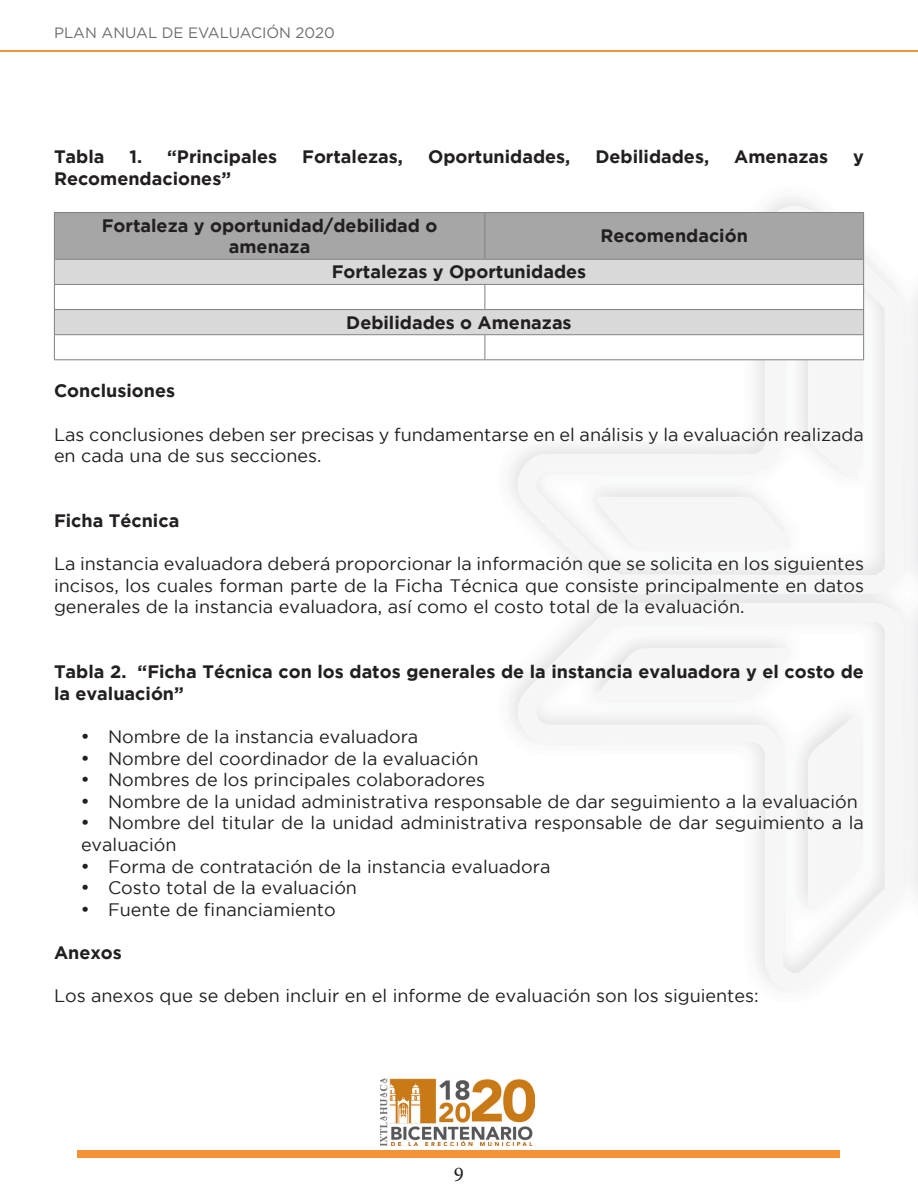
<style>
.page{position:relative;width:918px;height:1188px;background:#fff}
.page>*{position:absolute;margin:0;border:0;box-sizing:border-box;transform-origin:0 0}
.t1{font:21px "Minion Pro";color:#231f20}
.t2{font:18px/21.6px "Gotham";color:#231f20}
.t3{font:700 18px/21.6px "Gotham";color:#231f20;text-align:center}
.t4{font:15px "Gotham";color:#6c6d70}
</style>
<div class="page">
<img style="left:381px;top:1079px;width:154px;height:67px">
<div style="left:78px;top:1151px;width:762px;height:7px;background:#f49237"></div>
<svg style="left:503px;top:603px;width:401px;height:388px"></svg>
<div style="left:596px;top:649px;width:196px;height:51px;background:#f6f6f7"></div>
<div style="left:808px;top:717px;width:51px;height:194px;background:#f6f6f7"></div>
<svg style="left:503px;top:206px;width:401px;height:387px;fill:#f6f7f8"></svg>
<div style="left:596px;top:497px;width:196px;height:51px;background:#f6f6f7"></div>
<hr style="left:0;top:50px;width:918px;height:2px;background:#f49237">
<hr style="left:54px;top:212px;width:431px;height:1px;background:#808080">
<hr style="left:485px;top:212px;width:379px;height:1px;background:#808080">
<svg style="left:54px;top:213px;width:810px;height:267px"></svg>
<hr style="left:54px;top:359px;width:431px;height:1px;background:#808080">
<hr style="left:485px;top:359px;width:379px;height:1px;background:#808080">
<p class="t4" style="left:54px;top:24px;width:282px">PLAN ANUAL DE EVALUACIÓN 2020</p>
<p class="t3" style="left:54px;top:145px;width:52px">Tabla</p>
<p class="t3" style="left:130px;top:145px;width:149px">1. “Principales</p>
<p class="t3" style="left:302px;top:145px;width:102px">Fortalezas,</p>
<p class="t3" style="left:428px;top:145px;width:144px">Oportunidades,</p>
<p class="t3" style="left:595px;top:145px;width:115px">Debilidades,</p>
<p class="t3" style="left:734px;top:145px;width:96px">Amenazas</p>
<p class="t3" style="left:853px;top:145px;width:12px">y</p>
<p class="t3" style="left:54px;top:167px;width:179px">Recomendaciones”</p>
<p class="t3" style="left:102px;top:214px;width:337px">Fortaleza y oportunidad/debilidad o amenaza</p>
<p class="t3" style="left:601px;top:225px;width:149px">Recomendación</p>
<p class="t3" style="left:332px;top:261px;width:256px">Fortalezas y Oportunidades</p>
<p class="t3" style="left:346px;top:311px;width:227px">Debilidades o Amenazas</p>
<p class="t3" style="left:54px;top:380px;width:123px">Conclusiones</p>
<p class="t2" style="left:54px;top:423px;width:812px">Las conclusiones deben ser precisas y fundamentarse en el análisis y la evaluación realizada en cada una de sus secciones.</p>
<p class="t3" style="left:54px;top:509px;width:127px">Ficha Técnica</p>
<p class="t2" style="left:54px;top:553px;width:812px;text-align:justify">La instancia evaluadora deberá proporcionar la información que se solicita en los siguientes incisos, los cuales forman parte de la Ficha Técnica que consiste principalmente en datos generales de la instancia evaluadora, así como el costo total de la evaluación.</p>
<p class="t3" style="left:54px;top:661px;width:812px;text-align:left">Tabla 2. “Ficha Técnica con los datos generales de la instancia evaluadora y el costo de la evaluación”</p>
<p class="t2" style="left:81px;top:726px;width:339px">• Nombre de la instancia evaluadora</p>
<p class="t2" style="left:81px;top:747px;width:399px">• Nombre del coordinador de la evaluación</p>
<p class="t2" style="left:81px;top:769px;width:406px">• Nombres de los principales colaboradores</p>
<p class="t2" style="left:81px;top:790px;width:778px">• Nombre de la unidad administrativa responsable de dar seguimiento a la evaluación</p>
<p class="t2" style="left:81px;top:812px;width:784px">• Nombre del titular de la unidad administrativa responsable de dar seguimiento a la evaluación</p>
<p class="t2" style="left:81px;top:855px;width:471px">• Forma de contratación de la instancia evaluadora</p>
<p class="t2" style="left:81px;top:877px;width:278px">• Costo total de la evaluación</p>
<p class="t2" style="left:81px;top:898px;width:256px">• Fuente de financiamiento</p>
<p class="t3" style="left:54px;top:941px;width:69px">Anexos</p>
<p class="t2" style="left:54px;top:985px;width:706px">Los anexos que se deben incluir en el informe de evaluación son los siguientes:</p>
<p class="t1" style="left:454px;top:1160px;width:12px">9</p>
</div>
